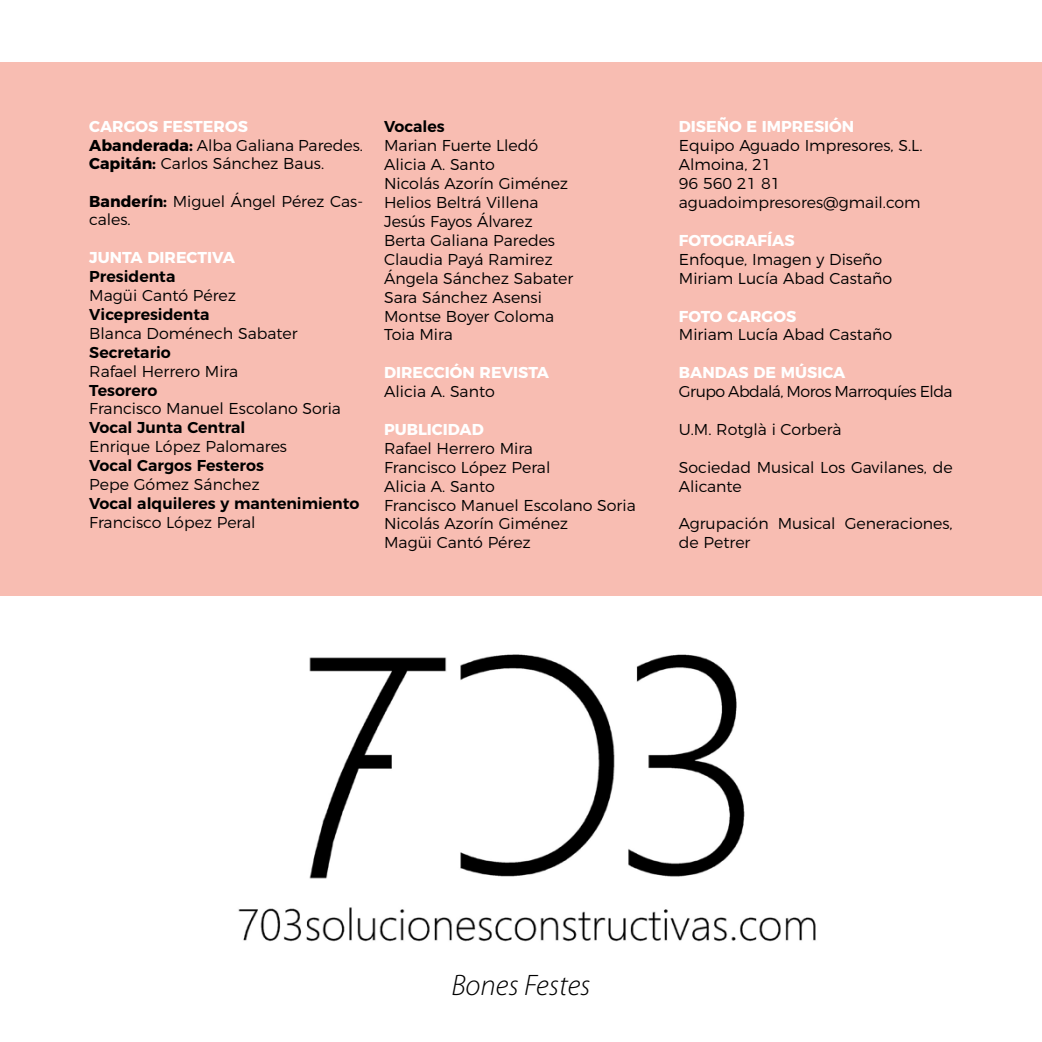
<style>
.page{position:relative;width:1042px;height:1042px;background:#fff}
.page>*{position:absolute;margin:0;border:0;box-sizing:border-box;transform-origin:0 0}
.t1{font:italic 300 29.75px "Myriad Pro";color:#000}
.t2{font:300 15.75px/18.9px "Montserrat";color:#000}
.t3{font:600 15.75px "Montserrat";color:#000}
.t4{font:700 15.75px "Montserrat";color:#fff}
.t5{font:300 15.75px "Montserrat";letter-spacing:-.03em;color:#000}
.s1{font-weight:700;color:#fff}
.s2{font-weight:700}
</style>
<div class="page">
<div style="left:0;top:62px;width:1042px;height:533px;background:#f8bdb2"></div>
<img style="left:238px;top:654px;width:578px;height:288px">
<p class="t2" style="left:89px;top:116px;width:275px;line-height:18.2px"><span class="s1">CARGOS FESTEROS<br></span><span class="s2">Abanderada:</span> Alba Galiana Paredes.<br><span class="s2">Capitán:</span> Carlos Sánchez Baus.</p>
<p class="t2" style="left:89px;top:190px;width:275px"><span class="s2">Banderín:</span> Miguel Ángel Pérez Cas&shy;cales.</p>
<p class="t4" style="left:89px;top:245px;width:147px">JUNTA DIRECTIVA</p>
<p class="t3" style="left:89px;top:264px;width:88px">Presidenta</p>
<p class="t2" style="left:89px;top:285px;width:148px">Magüi Cantó Pérez</p>
<p class="t3" style="left:89px;top:301px;width:122px">Vicepresidenta</p>
<p class="t2" style="left:89px;top:322px;width:210px">Blanca Doménech Sabater</p>
<p class="t3" style="left:89px;top:339px;width:83px">Secretario</p>
<p class="t2" style="left:89px;top:360px;width:150px">Rafael Herrero Mira</p>
<p class="t3" style="left:89px;top:377px;width:70px">Tesorero</p>
<p class="t2" style="left:89px;top:398px;width:253px">Francisco Manuel Escolano Soria</p>
<p class="t3" style="left:89px;top:415px;width:158px">Vocal Junta Central</p>
<p class="t2" style="left:89px;top:436px;width:199px">Enrique López Palomares</p>
<p class="t3" style="left:89px;top:453px;width:176px">Vocal Cargos Festeros</p>
<p class="t2" style="left:89px;top:474px;width:172px">Pepe Gómez Sánchez</p>
<p class="t3" style="left:89px;top:490px;width:272px">Vocal alquileres y mantenimiento</p>
<p class="t2" style="left:89px;top:511px;width:168px">Francisco López Peral</p>
<p class="t3" style="left:384px;top:114px;width:62px">Vocales</p>
<p class="t2" style="left:384px;top:135px;width:191px">Marian Fuerte Lledó<br>Alicia A. Santo<br>Nicolás Azorín Giménez<br>Helios Beltrá Villena<br>Jesús Fayos Álvarez<br>Berta Galiana Paredes<br>Claudia Payá Ramirez<br>Ángela Sánchez Sabater<br>Sara Sánchez Asensi<br>Montse Boyer Coloma<br>Toia Mira</p>
<p class="t4" style="left:384px;top:360px;width:166px">DIRECCIÓN REVISTA</p>
<p class="t2" style="left:384px;top:381px;width:112px">Alicia A. Santo</p>
<p class="t4" style="left:384px;top:416px;width:101px">PUBLICIDAD</p>
<p class="t2" style="left:384px;top:437px;width:253px">Rafael Herrero Mira<br>Francisco López Peral<br>Alicia A. Santo<br>Francisco Manuel Escolano Soria<br>Nicolás Azorín Giménez<br>Magüi Cantó Pérez</p>
<p class="t4" style="left:679px;top:114px;width:177px">DISEÑO E IMPRESIÓN</p>
<p class="t2" style="left:679px;top:135px;width:245px">Equipo Aguado Impresores, S.L.<br>Almoina, 21<br>96 560 21 81 aguadoimpresores@gmail.com</p>
<p class="t4" style="left:679px;top:227px;width:117px">FOTOGRAFÍAS</p>
<p class="t2" style="left:679px;top:248px;width:215px">Enfoque, Imagen y Diseño<br>Miriam Lucía Abad Castaño</p>
<p class="t4" style="left:679px;top:303px;width:119px">FOTO CARGOS</p>
<p class="t2" style="left:679px;top:324px;width:215px">Miriam Lucía Abad Castaño</p>
<p class="t4" style="left:679px;top:360px;width:168px">BANDAS DE MÚSICA</p>
<p class="t5" style="left:679px;top:379px;width:275px">Grupo Abdalá, Moros Marroquíes Elda</p>
<p class="t2" style="left:679px;top:418px;width:164px">U.M. Rotglà i Corberà</p>
<p class="t2" style="left:679px;top:456px;width:275px">Sociedad Musical Los Gavilanes, de<br>Alicante</p>
<p class="t2" style="left:679px;top:513px;width:275px">Agrupación Musical Generaciones, de Petrer</p>
<h1 class="t1" style="left:451px;top:969px;width:141px">Bones Festes</h1>
</div>
